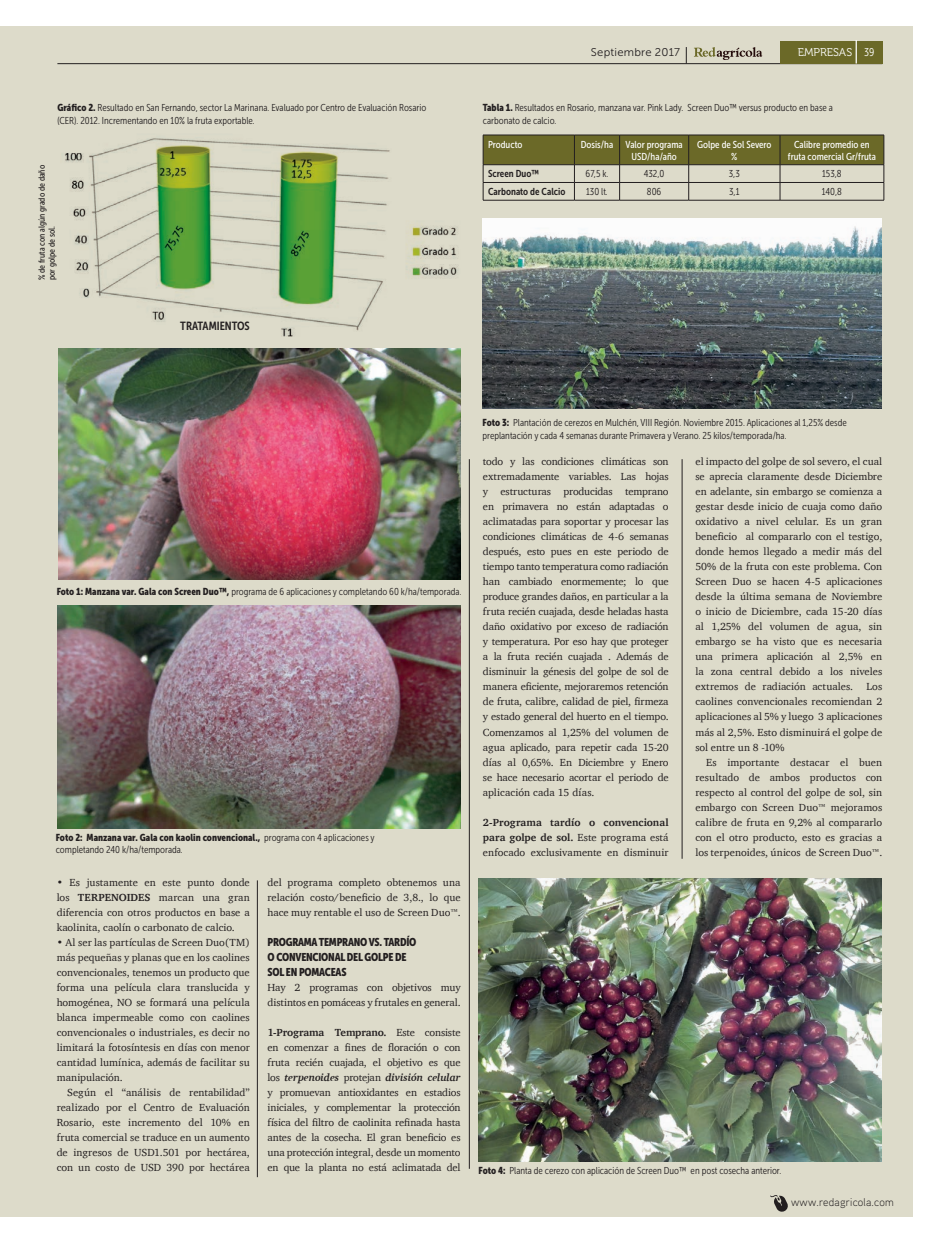
<style>
.page{position:relative;width:939px;height:1241px;background:#fff}
.page>*{position:absolute;margin:0;border:0;box-sizing:border-box;transform-origin:0 0}
.t1{font:11.75px "Museo Sans Condensed 700";color:#231f20}
.t2{font:11.25px/15px "Museo Sans Condensed 900";letter-spacing:-.02em;color:#231f20}
.t3{font:300 11.25px "Aaux Pro";letter-spacing:.02em;color:#231f20}
.t4{font:11.25px "Museo Sans 300";letter-spacing:.02em;color:#231f20}
.t5{font:11.25px "Museo 300";color:#fff}
.t6{font:10.5px/15px "Charter";color:#231f20;text-align:justify}
.t7{font:10px/12.5px "Museo Sans Condensed 300";color:#231f20}
.t8{font:10px/12px "Museo Sans Condensed 500";color:#fff;text-align:center}
.t9{font:10px "Museo Sans Condensed 900";color:#231f20}
.t10{font:10px "Museo Sans Condensed 700";color:#231f20}
.t11{font:8.75px/10px "Museo Sans Condensed 500";color:#231f20}
.s1{font-family:"Museo Sans Condensed 300"}
.s2{font-family:"Museo Sans Condensed 900"}
.s3{font-weight:700}
.s4{font-weight:700;font-style:italic}
</style>
<div class="page">
<div style="left:0;top:26px;width:913px;height:1191px;background:#dddbca"></div>
<svg style="left:770px;top:1195px;width:18px;height:17px"></svg>
<hr style="left:57px;top:63px;width:825px;height:1px;background:#231f20">
<div style="left:780px;top:41px;width:102px;height:23px;background:#6b6928"></div>
<svg style="left:694px;top:47px;width:68px;height:13px"></svg>
<svg style="left:686px;top:47px;width:1px;height:16px"></svg>
<svg style="left:856px;top:40px;width:1px;height:23px"></svg>
<hr style="left:257px;top:880px;width:1px;height:296px;background:#231f20">
<hr style="left:682px;top:459px;width:1px;height:399px;background:#231f20">
<hr style="left:469px;top:459px;width:1px;height:709px;background:#231f20">
<img style="left:65px;top:138px;width:394px;height:199px">
<img style="left:59px;top:348px;width:402px;height:231px">
<img style="left:57px;top:605px;width:404px;height:223px">
<img style="left:483px;top:219px;width:399px;height:190px">
<svg style="left:483px;top:135px;width:402px;height:65px"></svg>
<hr style="left:483px;top:200px;width:91px;height:1px;background:#231f20">
<hr style="left:574px;top:200px;width:46px;height:1px;background:#231f20">
<hr style="left:620px;top:200px;width:69px;height:1px;background:#231f20">
<hr style="left:689px;top:200px;width:91px;height:1px;background:#231f20">
<hr style="left:780px;top:200px;width:104px;height:1px;background:#231f20">
<img style="left:479px;top:878px;width:403px;height:283px">
<p class="t4" style="left:591px;top:46px;width:91px">Septiembre 2017</p>
<p class="t5" style="left:798px;top:46px;width:78px">EMPRESAS <span class="s1">39</span></p>
<p class="t7" style="left:57px;top:102px;width:370px"><span class="s2">Gráfico 2.</span> Resultado en San Fernando, sector La Marinana. Evaluado por Centro de Evaluación Rosario (CER). 2012. Incrementando en 10% la fruta exportable.</p>
<p class="t7" style="left:483px;top:102px;width:351px"><span class="s2">Tabla 1.</span> Resultados en Rosario, manzana var. Pink Lady. Screen Duo™ versus producto en base a carbonato de calcio.</p>
<p class="t11" style="left:37px;top:280px;width:117px;rotate:-90deg">% de fruta con algún grado de daño por golpe de sol.</p>
<p class="t1" style="left:180px;top:319px;width:71px">TRATAMIENTOS</p>
<p class="t8" style="left:488px;top:138px;width:36px">Producto</p>
<p class="t8" style="left:631px;top:138px;width:53px;text-align:left;text-indent:-51px">Dosis/ha Valor programa<br>USD/ha/año</p>
<p class="t8" style="left:697px;top:138px;width:76px">Golpe de Sol Severo %</p>
<p class="t8" style="left:788px;top:138px;width:89px">Calibre promedio en fruta comercial Gr/fruta</p>
<p class="t10" style="left:488px;top:168px;width:53px">Screen Duo™</p>
<p class="t7" style="left:586px;top:168px;width:24px">67,5 k.</p>
<p class="t7" style="left:644px;top:168px;width:22px">432,0</p>
<p class="t7" style="left:729px;top:168px;width:12px">3,3</p>
<p class="t7" style="left:822px;top:168px;width:21px">153,8</p>
<p class="t10" style="left:488px;top:186px;width:79px">Carbonato de Calcio</p>
<p class="t7" style="left:586px;top:185px;width:23px">130 lt.</p>
<p class="t7" style="left:647px;top:185px;width:16px">806</p>
<p class="t7" style="left:729px;top:185px;width:12px">3,1</p>
<p class="t7" style="left:822px;top:185px;width:22px">140,8</p>
<p class="t7" style="left:57px;top:585px;width:406px"><span class="s2">Foto 1: Manzana var. Gala con Screen Duo™,</span> programa de 6 aplicaciones y completando 60 k/ha/temporada.</p>
<p class="t9" style="left:56px;top:831px;width:320px">Foto 2: Manzana var. Gala con kaolin convencional., <span class="s1">programa con 4 aplicaciones y</span></p>
<p class="t7" style="left:56px;top:843px;width:129px">completando 240 k/ha/temporada.</p>
<p class="t6" style="left:57px;top:874px;width:195px">• Es justamente en este punto donde los <span class="s3">TERPENOIDES</span> marcan una gran diferencia con otros productos en base a kaolinita, caolín o carbonato de calcio.</p>
<p class="t6" style="left:57px;top:934px;width:195px">• Al ser las partículas de Screen Duo(TM) más pequeñas y planas que en los caolines convencionales, tenemos un producto que forma una película clara translucida y homogénea, NO se formará una película blanca impermeable como con caolines convencionales o industriales, es decir no limitará la fotosíntesis en días con menor cantidad lumínica, además de facilitar su manipulación.</p>
<p class="t6" style="left:57px;top:1084px;width:195px;text-indent:11px">Según el “análisis de rentabilidad” realizado por el Centro de Evaluación Rosario, este incremento del 10% en fruta comercial se traduce en un aumento de ingresos de USD1.501 por hectárea, con un costo de USD 390 por hectárea</p>
<p class="t6" style="left:268px;top:874px;width:195px">del programa completo obtenemos una relación costo/beneficio de 3,8., lo que hace muy rentable el uso de Screen Duo™.</p>
<p class="t2" style="left:268px;top:934px;width:150px">PROGRAMA TEMPRANO VS. TARDÍO<br>O CONVENCIONAL DEL GOLPE DE<br>SOL EN POMACEAS</p>
<p class="t6" style="left:268px;top:979px;width:195px">Hay 2 programas con objetivos muy distintos en pomáceas y frutales en general.</p>
<p class="t6" style="left:268px;top:1024px;width:195px"><span class="s3">1-Programa Temprano.</span> Este consiste en comenzar a fines de floración o con fruta recién cuajada, el objetivo es que los <span class="s4">terpenoides</span> protejan <span class="s4">división celular </span>y promuevan antioxidantes en estadios iniciales, y complementar la protección física del filtro de caolinita refinada hasta antes de la cosecha. El gran beneficio es una protección integral, desde un momento en que la planta no está aclimatada del</p>
<p class="t7" style="left:483px;top:416px;width:366px"><span class="s2">Foto 3:</span> Plantación de cerezos en Mulchén, VIII Región. Noviembre 2015. Aplicaciones al 1,25% desde preplantación y cada 4 semanas durante Primavera y Verano. 25 kilos/temporada/ha.</p>
<p class="t6" style="left:483px;top:454px;width:187px">todo y las condiciones climáticas son extremadamente variables. Las hojas y estructuras producidas temprano en primavera no están adaptadas o aclimatadas para soportar y procesar las condiciones climáticas de 4-6 semanas después, esto pues en este periodo de tiempo tanto temperatura como radiación han cambiado enormemente; lo que produce grandes daños, en particular a la fruta recién cuajada, desde heladas hasta daño oxidativo por exceso de radiación y temperatura. Por eso hay que proteger a la fruta recién cuajada . Además de disminuir la génesis del golpe de sol de manera eficiente, mejoraremos retención de fruta, calibre, calidad de piel, firmeza y estado general del huerto en el tiempo.<br>Comenzamos al 1,25% del volumen de agua aplicado, para repetir cada 15-20 días al 0,65%. En Diciembre y Enero se hace necesario acortar el periodo de aplicación cada 15 días.</p>
<p class="t6" style="left:483px;top:814px;width:187px"><span class="s3">2-Programa tardío o convencional para golpe de sol.</span> Este programa está enfocado exclusivamente en disminuir</p>
<p class="t6" style="left:695px;top:454px;width:188px">el impacto del golpe de sol severo, el cual se aprecia claramente desde Diciembre en adelante, sin embargo se comienza a gestar desde inicio de cuaja como daño oxidativo a nivel celular. Es un gran beneficio al compararlo con el testigo, donde hemos llegado a medir más del 50% de la fruta con este problema. Con Screen Duo se hacen 4-5 aplicaciones desde la última semana de Noviembre o inicio de Diciembre, cada 15-20 días al 1,25% del volumen de agua, sin embargo se ha visto que es necesaria una primera aplicación al 2,5% en la zona central debido a los niveles extremos de radiación actuales.</p>
<p class="t6" style="left:695px;top:679px;width:188px;text-indent:171px">Los caolines convencionales recomiendan 2 aplicaciones al 5% y luego 3 aplicaciones más al 2,5%. Esto disminuirá el golpe de sol entre un 8 -10%</p>
<p class="t6" style="left:695px;top:754px;width:188px;text-indent:11px">Es importante destacar el buen resultado de ambos productos con respecto al control del golpe de sol, sin embargo con Screen Duo™ mejoramos calibre de fruta en 9,2% al compararlo con el otro producto, esto es gracias a los terpenoides, únicos de Screen Duo™.</p>
<p class="t7" style="left:479px;top:1164px;width:304px"><span class="s2">Foto 4:</span> Planta de cerezo con aplicación de Screen Duo™ en post cosecha anterior.</p>
<p class="t3" style="left:791px;top:1194px;width:104px">www.redagricola.com</p>
</div>
